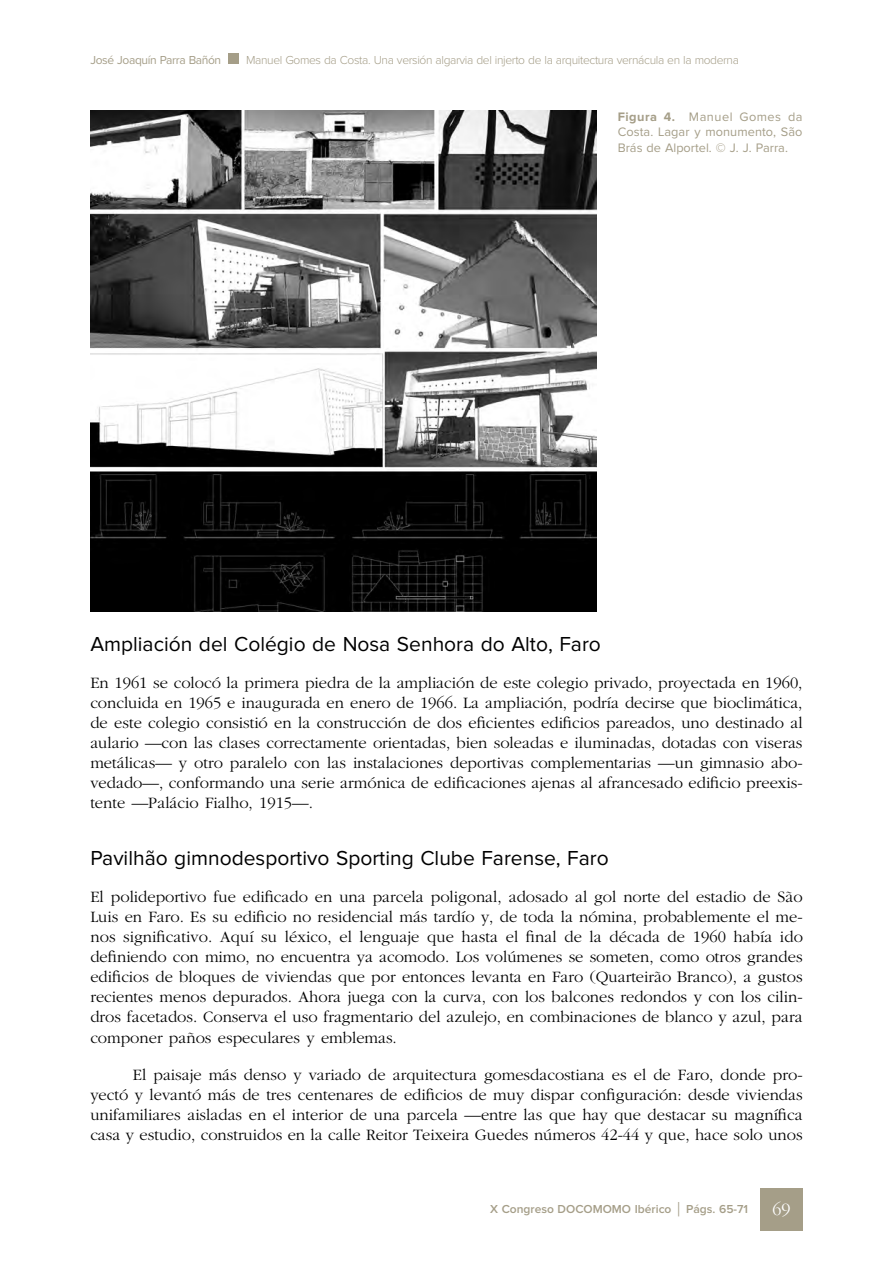
<style>
.page{position:relative;width:893px;height:1263px;background:#fff}
.page>*{position:absolute;margin:0;border:0;box-sizing:border-box;transform-origin:0 0}
._07-TIT_1{font:21px "Proxima Nova";color:#000}
.t1{font:300 18px "Garamond";color:#fff}
._09-TEXT_GENERAL_PRI{font:300 16.5px/20.1px "Garamond";color:#000;text-align:justify}
._08-TEX_GENERAL{font:300 16.5px/20.1px "Garamond";color:#000;text-align:justify}
._09-pie_figura{font:12.75px/15.8px "Proxima Nova";letter-spacing:.005em;color:#a59e88;text-align:justify}
.t2{font:300 12px "Proxima Nova";letter-spacing:-.03em;color:#a59e88}
.t3{font:600 12px "Proxima Nova";color:#a59e88}
.t4{font:12px "Proxima Nova";letter-spacing:-.03em;color:#a59e88}
.s1{font-weight:700}
.s2{font-size:20.4px}
</style>
<div class="page">
<div style="left:228px;top:53px;width:11px;height:11px;background:#a59e88"></div>
<div style="left:760px;top:1188px;width:43px;height:42px;background:#a59e88"></div>
<img style="left:90px;top:111px;width:506px;height:501px">
<p class="t4" style="left:90px;top:54px;width:132px">José Joaquín Parra Bañón</p>
<p class="t2" style="left:246px;top:54px;width:494px">Manuel Gomes da Costa. Una versión algarvia del injerto de la arquitectura vernácula en la moderna</p>
<p class="_09-pie_figura" style="left:618px;top:109px;width:186px"><span class="s1">Figura 4.</span> Manuel Gomes da Costa. Lagar y monumento, São Brás de Alportel. © J. J. Parra.</p>
<p class="_07-TIT_1" style="left:90px;top:634px;width:512px">Ampliación del Colégio de Nosa Senhora do Alto, Faro</p>
<p class="_09-TEXT_GENERAL_PRI" style="left:90px;top:673px;width:714px">En 1961 se colocó la primera piedra de la ampliación de este colegio privado, proyectada en 1960, concluida en 1965 e inaugurada en enero de 1966. La ampliación, podría decirse que bioclimática, de este colegio consistió en la construcción de dos eficientes edificios pareados, uno destinado al aulario —con las clases correctamente orientadas, bien soleadas e iluminadas, dotadas con viseras metálicas— y otro paralelo con las instalaciones deportivas complementarias —un gimnasio abo&shy;vedado—, conformando una serie armónica de edificaciones ajenas al afrancesado edificio preexis&shy;tente —Palácio Fialho, 1915—.</p>
<p class="_07-TIT_1" style="left:90px;top:848px;width:520px">Pavilhão gimnodesportivo Sporting Clube Farense, Faro</p>
<p class="_09-TEXT_GENERAL_PRI" style="left:90px;top:887px;width:714px">El polideportivo fue edificado en una parcela poligonal, adosado al gol norte del estadio de São Luis en Faro. Es su edificio no residencial más tardío y, de toda la nómina, probablemente el me&shy;nos significativo. Aquí su léxico, el lenguaje que hasta el final de la década de 1960 había ido definiendo con mimo, no encuentra ya acomodo. Los volúmenes se someten, como otros grandes edificios de bloques de viviendas que por entonces levanta en Faro (Quarteirão Branco), a gustos recientes menos depurados. Ahora juega con la curva, con los balcones redondos y con los cilin&shy;dros facetados. Conserva el uso fragmentario del azulejo, en combinaciones de blanco y azul, para componer paños especulares y emblemas.</p>
<p class="_08-TEX_GENERAL" style="left:90px;top:1064px;width:714px;text-indent:43px">El paisaje más denso y variado de arquitectura gomesdacostiana es el de Faro, donde pro&shy;yectó y levantó más de tres centenares de edificios de muy dispar configuración: desde viviendas unifamiliares aisladas en el interior de una parcela —entre las que hay que destacar su magnífica casa y estudio, construidos en la calle Reitor Teixeira Guedes números 42-44 y que, hace solo unos</p>
<p class="t3" style="left:490px;top:1204px;width:260px">X Congreso DOCOMOMO Ibérico <span class="s2">|</span> Págs. 65-71</p>
<p class="t1" style="left:772px;top:1199px;width:19px">69</p>
</div>
